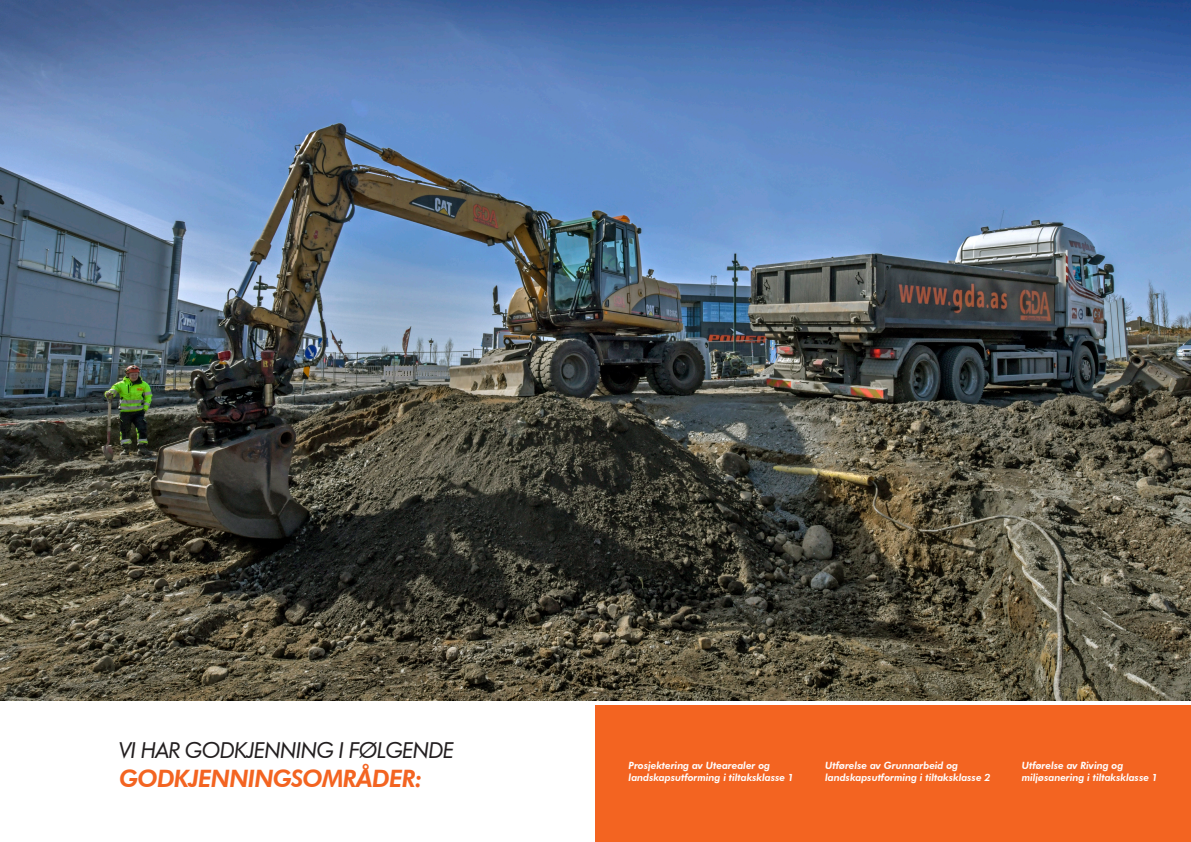
<style>
.page{position:relative;width:1191px;height:842px;background:#fff}
.page>*{position:absolute;margin:0;border:0;box-sizing:border-box;transform-origin:0 0}
.t1{font:italic 800 24px "Futura BT";letter-spacing:-.04em;color:#f36421}
.t2{font:italic 22px "Futura BT";letter-spacing:-.04em;color:#231f20}
.t3{font:italic 800 10px/12px "Futura BT";letter-spacing:-.01em;color:#fff}
</style>
<div class="page">
<div style="left:595px;top:706px;width:596px;height:136px;background:#f36421"></div>
<img style="left:0;top:0;width:1191px;height:700px">
<p class="t2" style="left:119px;top:737px;width:337px">VI HAR GODKJENNING I FØLGENDE</p>
<p class="t1" style="left:119px;top:764px;width:305px">GODKJENNINGSOMRÅDER:</p>
<p class="t3" style="left:628px;top:759px;width:167px">Prosjektering av Utearealer og landskapsutforming i tiltaksklasse 1</p>
<p class="t3" style="left:825px;top:759px;width:167px">Utførelse av Grunnarbeid og landskapsutforming i tiltaksklasse 2</p>
<p class="t3" style="left:1021px;top:759px;width:137px">Utførelse av Riving og miljøsanering i tiltaksklasse 1</p>
</div>
